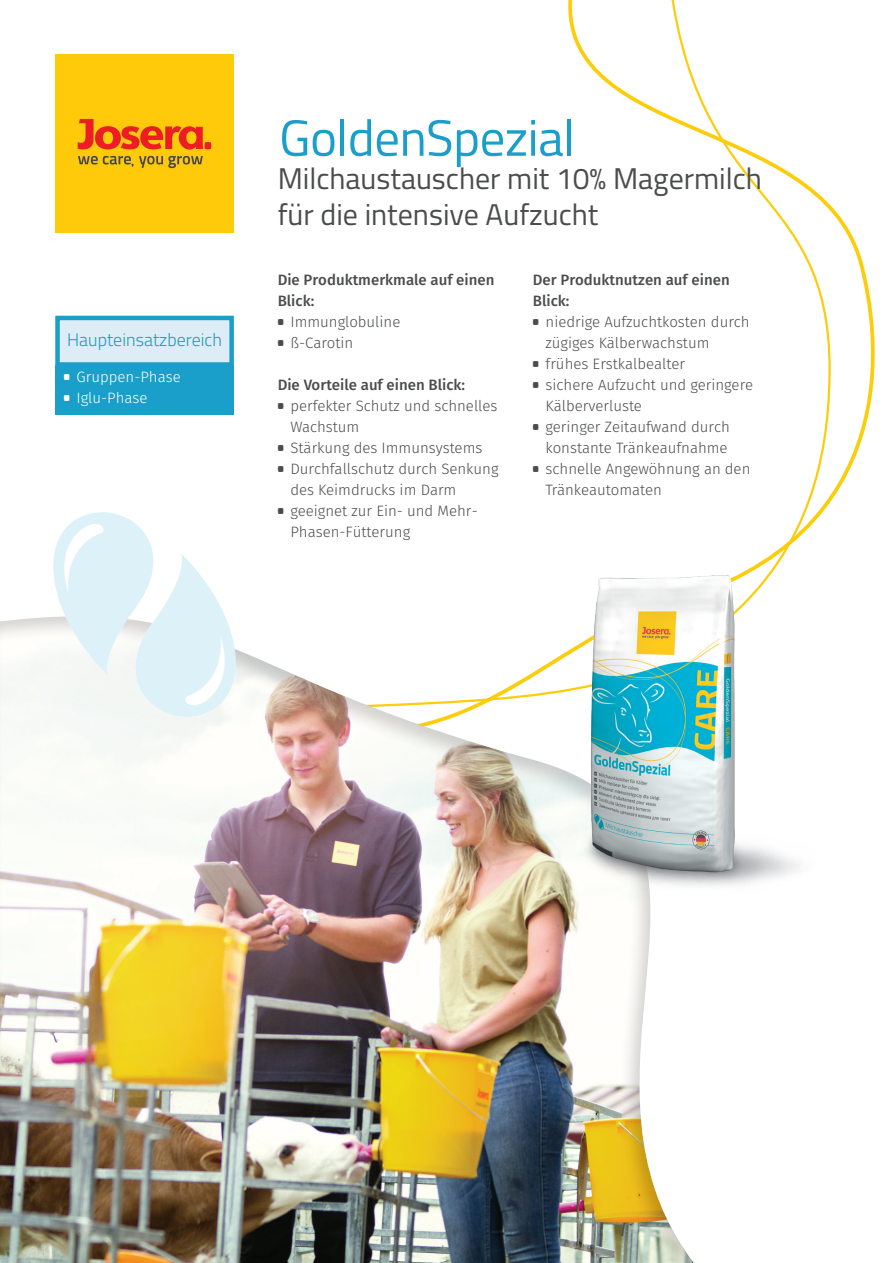
<style>
.page{position:relative;width:893px;height:1263px;background:#fff}
.page>*{position:absolute;margin:0;border:0;box-sizing:border-box;transform-origin:0 0}
.t1{font:51px "Titillium Web";letter-spacing:-.01em;color:#1a9fca}
.t2{font:30px/36px "Titillium";color:#4b4c4d}
.t3{font:300 18px "Titillium";color:#1a9fca}
.t4{font:300 15px/21px "Fira Sans";color:#4b4c4d}
.t5{font:500 15px/21px "Fira Sans";color:#4b4c4d}
.t6{font:300 15px/21px "Fira Sans";color:#fff}
</style>
<div class="page">
<svg style="left:55px;top:0;width:820px;height:557px"></svg>
<div style="left:0;top:614px;width:705px;height:649px;background:#231f20;opacity:.2"></div>
<img style="left:55px;top:54px;width:179px;height:179px">
<img style="left:566px;top:557px;width:234px;height:357px">
<div style="left:55px;top:365px;width:179px;height:50px;background:#1a9fca"></div>
<div style="left:58px;top:318px;width:174px;height:46px;background:#deecf5"></div>
<div style="left:55px;top:316px;width:179px;height:51px;border:4px solid #1a9fca"></div>
<img style="left:53px;top:512px;width:183px;height:204px">
<svg style="left:278px;top:319px;width:5px;height:6px"></svg>
<svg style="left:278px;top:340px;width:5px;height:6px"></svg>
<svg style="left:278px;top:403px;width:5px;height:6px"></svg>
<svg style="left:278px;top:445px;width:5px;height:6px"></svg>
<svg style="left:278px;top:466px;width:5px;height:6px"></svg>
<svg style="left:278px;top:508px;width:5px;height:6px"></svg>
<svg style="left:533px;top:319px;width:5px;height:6px"></svg>
<svg style="left:533px;top:361px;width:5px;height:6px"></svg>
<svg style="left:533px;top:382px;width:5px;height:6px"></svg>
<svg style="left:533px;top:424px;width:5px;height:6px"></svg>
<svg style="left:533px;top:466px;width:5px;height:6px"></svg>
<p class="t3" style="left:67px;top:327px;width:156px">Haupteinsatzbereich</p>
<p class="t6" style="left:77px;top:367px;width:106px">Gruppen-Phase<br>Iglu-Phase</p>
<h1 class="t1" style="left:279px;top:101px;width:297px">GoldenSpezial</h1>
<h2 class="t2" style="left:278px;top:159px;width:486px">Milchaustauscher mit 10% Magermilch für die intensive Aufzucht</h2>
<p class="t5" style="left:278px;top:268px;width:218px">Die Produktmerkmale auf einen<br>Blick:</p>
<p class="t4" style="left:290px;top:312px;width:112px">Immunglobuline ß-Carotin</p>
<p class="t5" style="left:278px;top:373px;width:189px">Die Vorteile auf einen Blick:</p>
<p class="t4" style="left:290px;top:396px;width:210px">perfekter Schutz und schnelles<br>Wachstum<br>Stärkung des Immunsystems<br>Durchfallschutz durch Senkung des Keimdrucks im Darm geeignet zur Ein- und Mehr-<br>Phasen-Fütterung</p>
<p class="t5" style="left:533px;top:268px;width:198px">Der Produktnutzen auf einen<br>Blick:</p>
<p class="t4" style="left:546px;top:312px;width:209px">niedrige Aufzuchtkosten durch zügiges Kälberwachstum frühes Erstkalbealter<br>sichere Aufzucht und geringere<br>Kälberverluste<br>geringer Zeitaufwand durch konstante Tränkeaufnahme schnelle Angewöhnung an den<br>Tränkeautomaten</p>
</div>
